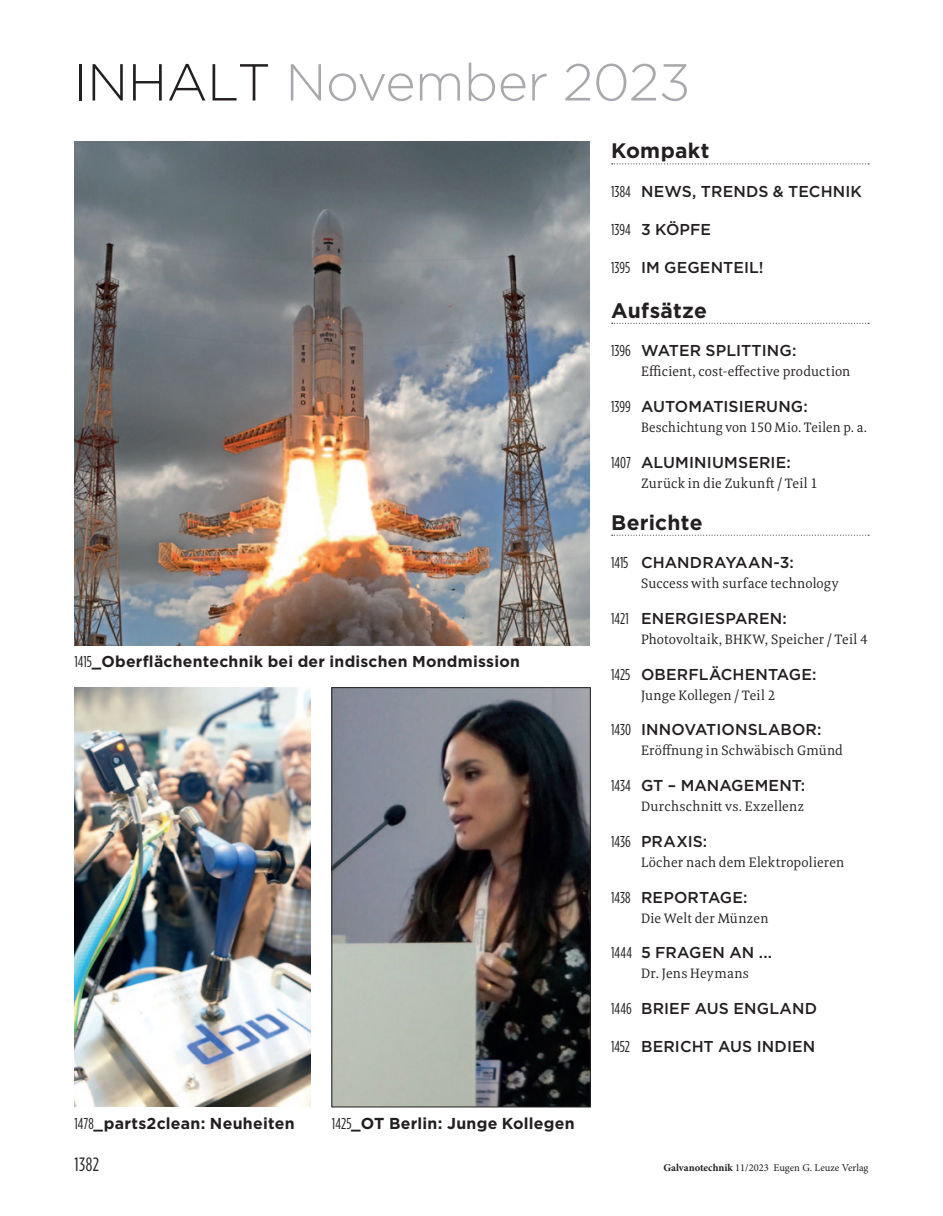
<style>
.page{position:relative;width:943px;height:1216px;background:#fff}
.page>*{position:absolute;margin:0;border:0;box-sizing:border-box;transform-origin:0 0}
.t1{font:300 51.98px "Gotham";letter-spacing:-.01em;color:#a8a9ad}
.t2{font:700 21px "Gotham";letter-spacing:.01em;color:#231f20}
.t3{font:19.25px "Gotham Condensed";color:#231f20}
.t4{font:700 15.92px "Gotham";letter-spacing:.015em;color:#231f20}
.t5{font:500 15.75px "Gotham";letter-spacing:.01em;color:#231f20}
.t6{font:700 15.75px "Gotham";letter-spacing:.015em;color:#231f20}
.t7{font:14px "Meret Pro";letter-spacing:.01em;color:#231f20}
.t8{font:10.5px "Minion Pro";color:#231f20}
.s1{color:#231f20}
.s2{font-family:"Gotham Condensed";font-weight:400}
.s3{font-family:"Gotham Condensed";font-weight:400;font-size:15.75px}
.s4{font-weight:700}
</style>
<div class="page">
<svg style="left:611px;top:163px;width:258px;height:1px"></svg>
<svg style="left:611px;top:323px;width:258px;height:1px"></svg>
<svg style="left:611px;top:534px;width:258px;height:1px"></svg>
<img style="left:74px;top:141px;width:516px;height:504px">
<img style="left:74px;top:687px;width:237px;height:419px">
<img style="left:333px;top:689px;width:255px;height:416px">
<div style="left:331px;top:687px;width:259px;height:420px;border:1px solid #231f20"></div>
<h1 class="t1" style="left:73px;top:54px;width:618px"><span class="s1">INHALT</span> November 2023</h1>
<p class="t6" style="left:74px;top:652px;width:447px"><span class="s2">1415</span>_Oberflächentechnik bei der indischen Mondmission</p>
<p class="t4" style="left:74px;top:1113px;width:222px"><span class="s3">1478</span>_parts2clean: Neuheiten</p>
<p class="t4" style="left:332px;top:1113px;width:244px"><span class="s3">1425</span>_OT Berlin: Junge Kollegen</p>
<h2 class="t2" style="left:611px;top:139px;width:100px">Kompakt</h2>
<p class="t5" style="left:611px;top:182px;width:252px"><span class="s2">1384</span> NEWS, TREN DS &amp; TECHN IK</p>
<p class="t5" style="left:611px;top:220px;width:101px"><span class="s2">1394</span> 3 KÖPFE</p>
<p class="t5" style="left:611px;top:259px;width:154px"><span class="s2">1395</span> I M GEGENTEIL!</p>
<h2 class="t2" style="left:611px;top:298px;width:97px">Aufsätze</h2>
<p class="t5" style="left:611px;top:341px;width:187px"><span class="s2">1396</span> WATER SPLITTING:</p>
<p class="t7" style="left:641px;top:361px;width:211px">Efficient, cost-effective production</p>
<p class="t5" style="left:611px;top:397px;width:198px"><span class="s2">1399</span> AUTOMATISIERUNG :</p>
<p class="t7" style="left:641px;top:417px;width:228px">Beschichtung von 150 Mio. Teilen p. a.</p>
<p class="t5" style="left:611px;top:453px;width:181px"><span class="s2">1407</span> ALUMIN IUMSERIE:</p>
<p class="t7" style="left:641px;top:473px;width:178px">Zurück in die Zukunft / Teil 1</p>
<h2 class="t2" style="left:611px;top:510px;width:93px">Berichte</h2>
<p class="t5" style="left:611px;top:553px;width:184px"><span class="s2">1415</span> CHAN DRAYAAN -3:</p>
<p class="t7" style="left:641px;top:573px;width:199px">Success with surface technology</p>
<p class="t5" style="left:611px;top:609px;width:177px"><span class="s2">1421</span> EN ERGIESPAREN :</p>
<p class="t7" style="left:641px;top:629px;width:228px">Photovoltaik, BHKW, Speicher / Teil 4</p>
<p class="t5" style="left:611px;top:665px;width:207px"><span class="s2">1425</span> OBERFLÄCHENTAGE:</p>
<p class="t7" style="left:641px;top:685px;width:136px">Junge Kollegen / Teil 2</p>
<p class="t5" style="left:611px;top:720px;width:212px"><span class="s2">1430</span> INN OVATIONSLABOR:</p>
<p class="t7" style="left:641px;top:740px;width:203px">Eröffnung in Schwäbisch Gmünd</p>
<p class="t5" style="left:611px;top:776px;width:195px"><span class="s2">1434</span> GT – MANAGEMENT:</p>
<p class="t7" style="left:641px;top:796px;width:164px">Durchschnitt vs. Exzellenz</p>
<p class="t5" style="left:611px;top:832px;width:98px"><span class="s2">1436</span> PRAXIS:</p>
<p class="t7" style="left:641px;top:852px;width:205px">Löcher nach dem Elektropolieren</p>
<p class="t5" style="left:611px;top:888px;width:138px"><span class="s2">1438</span> REPORTAGE:</p>
<p class="t7" style="left:641px;top:908px;width:129px">Die Welt der Münzen</p>
<p class="t5" style="left:611px;top:943px;width:162px"><span class="s2">1444</span> 5 FRAGEN AN ...</p>
<p class="t7" style="left:641px;top:963px;width:109px">Dr. Jens Heymans</p>
<p class="t5" style="left:611px;top:999px;width:135px"><span class="s2">1446</span> BRIEF AUS ENG</p>
<p class="t5" style="left:769px;top:999px;width:49px">LAN D</p>
<p class="t5" style="left:611px;top:1037px;width:203px"><span class="s2">1452</span> BERICHT AUS IN DIEN</p>
<p class="t3" style="left:74px;top:1153px;width:26px">1382</p>
<p class="t8" style="left:663px;top:1160px;width:207px"><span class="s4">Galvanotechnik</span> 11/2023 Eugen G. Leuze Verlag</p>
</div>
